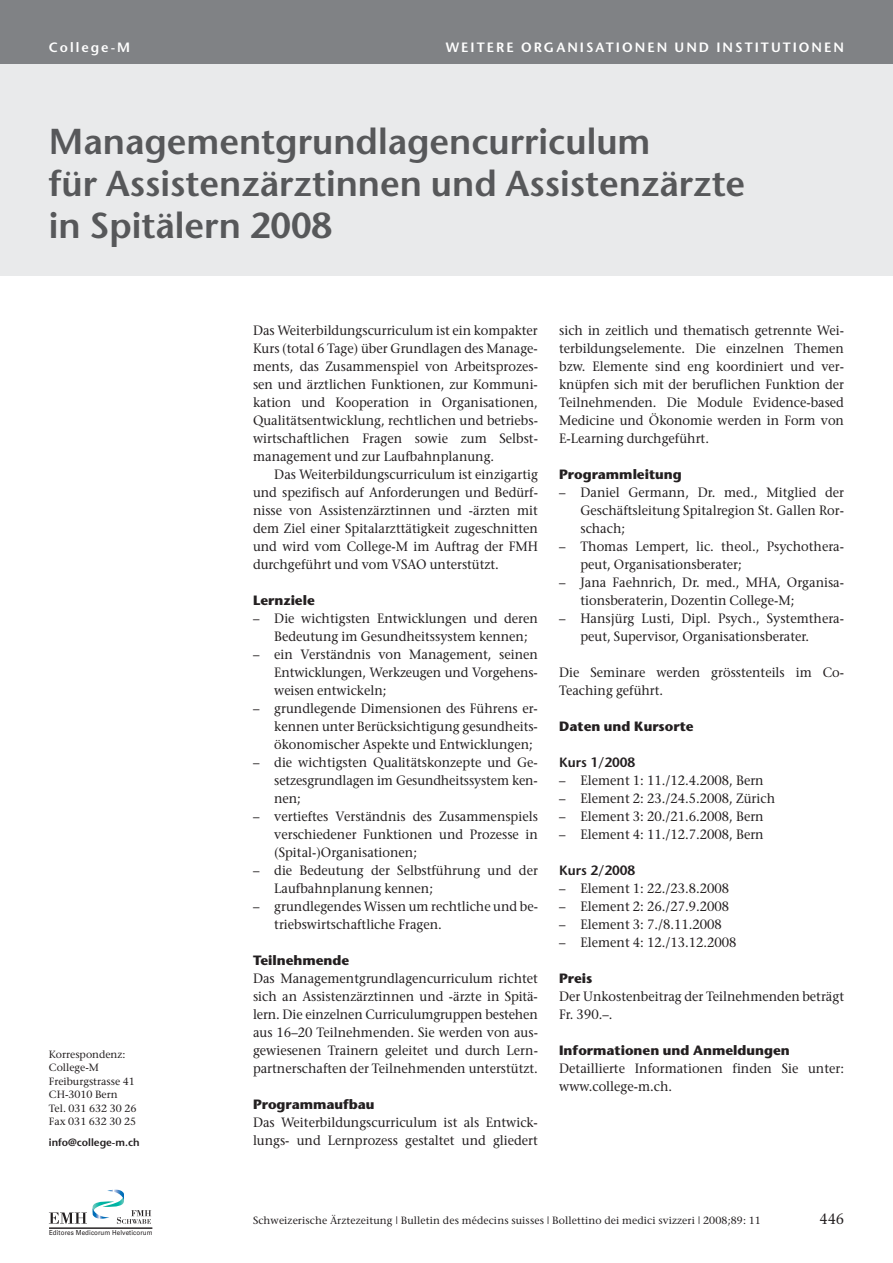
<style>
.page{position:relative;width:893px;height:1263px;background:#fff}
.page>*{position:absolute;margin:0;border:0;box-sizing:border-box;transform-origin:0 0}
.t1{font:600 36px/42px "Stone Sans";color:#57585a}
.t2{font:15px "Stone Serif";color:#231f20;scale:.95 1}
.t3{font:13.5px/18px "Stone Serif";color:#231f20;scale:.95 1}
.t4{font:700 13.5px "Stone Sans";color:#231f20}
.t5{font:600 13.5px "Stone Sans";letter-spacing:.15em;color:#fff}
.t6{font:600 13.5px "Stone Sans";color:#231f20}
.t7{font:10.5px/13.5px "Stone Serif";letter-spacing:.01em;color:#231f20}
.t8{font:600 10.5px "Stone Sans";color:#231f20}
.t9{font:6.9px "Univers";letter-spacing:.015em;color:#231f20;scale:.9 1}
</style>
<div class="page">
<div style="left:0;top:60px;width:893px;height:216px;background:#e9eaeb"></div>
<div style="left:0;top:0;width:893px;height:64px;background:#808285"></div>
<svg style="left:49px;top:1189px;width:102px;height:35px"></svg>
<hr style="left:49px;top:1228px;width:103px;height:1px;background:#231f20">
<p class="t5" style="left:49px;top:42px;width:83px">College-M</p>
<p class="t5" style="left:446px;top:42px;width:400px">WEITERE ORGANISATIONEN UND INSTITUTIONEN</p>
<h1 class="t1" style="left:49px;top:124px;width:698px">Managementgrundlagencurriculum<br>für Assistenzärztinnen und Assistenzärzte in Spitälern 2008</h1>
<p class="t7" style="left:49px;top:1048px;width:89px">Korrespondenz:<br>College-M<br>Freiburgstrasse 41<br>CH-3010 Bern<br>Tel. 031 632 30 26<br>Fax 031 632 30 25</p>
<p class="t8" style="left:49px;top:1138px;width:92px">info@college-m.ch</p>
<p class="t9" style="left:49px;top:1229px;width:117px">Editores Medicorum Helveticorum</p>
<p class="t3" style="left:253px;top:323px;width:301px;text-align:justify">Das Weiterbildungscurriculum ist ein kompakter Kurs (total 6 Tage) über Grundlagen des Manage&shy;ments, das Zusammenspiel von Arbeitsprozes&shy;sen und ärztlichen Funktionen, zur Kommuni&shy;kation und Kooperation in Organisationen, Qualitätsentwicklung, rechtlichen und betriebs&shy;wirtschaftlichen Fragen sowie zum Selbst&shy;management und zur Laufbahnplanung.</p>
<p class="t3" style="left:253px;top:467px;width:301px;text-align:justify;text-indent:21px">Das Weiterbildungscurriculum ist einzigartig und spezifisch auf Anforderungen und Bedürf&shy;nisse von Assistenzärztinnen und -ärzten mit dem Ziel einer Spitalarzttätigkeit zugeschnitten und wird vom College-M im Auftrag der FMH durchgeführt und vom VSAO unterstützt.</p>
<p class="t4" style="left:253px;top:595px;width:63px">Lernziele</p>
<p class="t3" style="left:274px;top:611px;width:279px;text-indent:-21px">– Die wichtigsten Entwicklungen und deren<br>Bedeutung im Gesundheitssystem kennen;</p>
<p class="t3" style="left:274px;top:647px;width:279px;text-align:justify;text-indent:-21px">– ein Verständnis von Management, seinen Entwicklungen, Werkzeugen und Vorgehens&shy;weisen entwickeln;</p>
<p class="t3" style="left:274px;top:701px;width:279px;text-align:justify;text-indent:-21px">– grundlegende Dimensionen des Führens er&shy;kennen unter Berücksichtigung gesundheits&shy;ökonomischer Aspekte und Entwicklungen;</p>
<p class="t3" style="left:274px;top:755px;width:279px;text-align:justify;text-indent:-21px">– die wichtigsten Qualitätskonzepte und Ge&shy;setzesgrundlagen im Gesundheitssystem ken&shy;nen;</p>
<p class="t3" style="left:274px;top:809px;width:279px;text-align:justify;text-indent:-21px">– vertieftes Verständnis des Zusammenspiels verschiedener Funktionen und Prozesse in (Spital-)Organisationen;</p>
<p class="t3" style="left:274px;top:863px;width:279px;text-indent:-21px">– die Bedeutung der Selbstführung und der<br>Laufbahnplanung kennen;</p>
<p class="t3" style="left:274px;top:899px;width:279px;text-indent:-21px">– grundlegendes Wissen um rechtliche und be&shy;triebswirtschaftliche Fragen.</p>
<p class="t4" style="left:253px;top:955px;width:98px">Teilnehmende</p>
<p class="t3" style="left:253px;top:971px;width:301px;text-align:justify">Das Managementgrundlagencurriculum richtet sich an Assistenzärztinnen und -ärzte in Spitä&shy;lern. Die einzelnen Curriculumgruppen bestehen aus 16–20 Teilnehmenden. Sie werden von aus&shy;gewiesenen Trainern geleitet und durch Lern&shy;partnerschaften der Teilnehmenden unterstützt.</p>
<p class="t4" style="left:253px;top:1099px;width:123px">Programmaufbau</p>
<p class="t3" style="left:253px;top:1115px;width:301px">Das Weiterbildungscurriculum ist als Entwick&shy;lungs- und Lernprozess gestaltet und gliedert</p>
<p class="t3" style="left:559px;top:323px;width:301px;text-align:justify">sich in zeitlich und thematisch getrennte Wei&shy;terbildungselemente. Die einzelnen Themen bzw. Elemente sind eng koordiniert und ver&shy;knüpfen sich mit der beruflichen Funktion der Teilnehmenden. Die Module Evidence-based Medicine und Ökonomie werden in Form von E-Learning durchgeführt.</p>
<p class="t4" style="left:559px;top:469px;width:124px">Programmleitung</p>
<p class="t3" style="left:580px;top:485px;width:279px;text-align:justify;text-indent:-21px">– Daniel Germann, Dr. med., Mitglied der Geschäftsleitung Spitalregion St. Gallen Ror&shy;schach;</p>
<p class="t3" style="left:580px;top:539px;width:279px;text-indent:-21px">– Thomas Lempert, lic. theol., Psychothera&shy;peut, Organisationsberater;</p>
<p class="t3" style="left:580px;top:575px;width:279px;text-indent:-21px">– Jana Faehnrich, Dr. med., MHA, Organisa - tionsberaterin, Dozentin College-M;</p>
<p class="t3" style="left:580px;top:611px;width:279px;text-indent:-21px">– Hansjürg Lusti, Dipl. Psych., Systemthera&shy;peut, Supervisor, Organisationsberater.</p>
<p class="t3" style="left:559px;top:665px;width:301px">Die Seminare werden grösstenteils im Co-<br>Teaching geführt.</p>
<p class="t4" style="left:559px;top:721px;width:136px">Daten und Kursorte</p>
<p class="t6" style="left:559px;top:757px;width:78px">Kurs 1/2008</p>
<p class="t3" style="left:559px;top:773px;width:217px">– Element 1: 11./12.4.2008, Bern</p>
<p class="t3" style="left:559px;top:791px;width:229px">– Element 2: 23./24.5.2008, Zürich</p>
<p class="t3" style="left:559px;top:809px;width:217px">– Element 3: 20./21.6.2008, Bern</p>
<p class="t3" style="left:559px;top:827px;width:217px">– Element 4: 11./12.7.2008, Bern</p>
<p class="t6" style="left:559px;top:865px;width:78px">Kurs 2/2008</p>
<p class="t3" style="left:559px;top:881px;width:181px">– Element 1: 22./23.8.2008</p>
<p class="t3" style="left:559px;top:899px;width:181px">– Element 2: 26./27.9.2008</p>
<p class="t3" style="left:559px;top:917px;width:173px">– Element 3: 7./8.11.2008</p>
<p class="t3" style="left:559px;top:935px;width:188px">– Element 4: 12./13.12.2008</p>
<p class="t4" style="left:559px;top:973px;width:35px">Preis</p>
<p class="t3" style="left:559px;top:989px;width:301px">Der Unkostenbeitrag der Teilnehmenden beträgt<br>Fr. 390.–.</p>
<p class="t4" style="left:559px;top:1045px;width:232px">Informationen und Anmeldungen</p>
<p class="t3" style="left:559px;top:1061px;width:301px">Detaillierte Informationen finden Sie unter: www.college-m.ch.</p>
<p class="t7" style="left:253px;top:1214px;width:509px">Schweizerische Ärztezeitung | Bulletin des médecins suisses | Bollettino dei medici svizzeri | 2008;89: 11</p>
<p class="t2" style="left:819px;top:1213px;width:27px">446</p>
</div>
